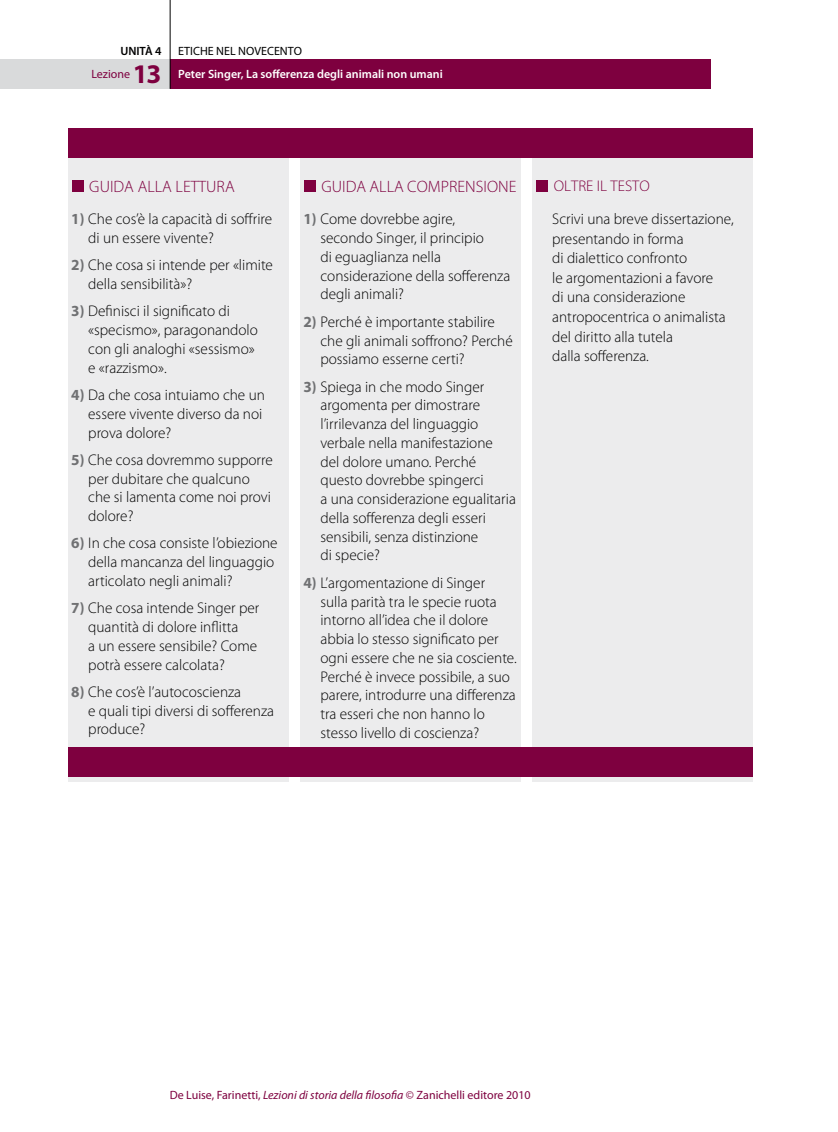
<style>
.page{position:relative;width:838px;height:1132px;background:#fff}
.page>*{position:absolute;margin:0;border:0;box-sizing:border-box;transform-origin:0 0}
.t1{font:700 27px "Myriad Pro";color:#7e003f}
.t2{font:16.5px "Myriad MM";letter-spacing:.005em;color:#7e003f}
.t3{font:300 15.45px/18.8px "Myriad Pro";color:#000}
.t4{font:15.45px "Myriad MM";letter-spacing:.005em;color:#7e003f}
.t5{font:12px "Myriad Pro";color:#7e003f}
.t6{font:600 12px "Myriad Pro";color:#fff}
.t7{font:12px "Myriad Pro";color:#000}
.t8{font:600 12px "Myriad Pro";color:#000}
.s1{font-weight:700;color:#707173}
.s2{font-style:italic}
</style>
<div class="page">
<div style="left:68px;top:157px;width:220px;height:624px;background:#ececed"></div>
<div style="left:300px;top:157px;width:220px;height:624px;background:#ececed"></div>
<div style="left:532px;top:157px;width:221px;height:624px;background:#ececed"></div>
<div style="left:68px;top:128px;width:685px;height:29px;background:#7e003f"></div>
<div style="left:68px;top:747px;width:685px;height:30px;background:#7e003f"></div>
<div style="left:72px;top:180px;width:12px;height:12px;background:#7e003f"></div>
<div style="left:304px;top:180px;width:12px;height:12px;background:#7e003f"></div>
<div style="left:536px;top:180px;width:11px;height:12px;background:#7e003f"></div>
<div style="left:170px;top:59px;width:540px;height:30px;background:#7e003f"></div>
<div style="left:0;top:59px;width:170px;height:30px;background:#d9dadb"></div>
<hr style="left:170px;top:0;width:1px;height:89px;background:#000">
<p class="t8" style="left:120px;top:43px;width:43px">UNITÀ 4</p>
<p class="t5" style="left:91px;top:67px;width:40px">Lezione</p>
<h1 class="t1" style="left:133px;top:56px;width:30px">13</h1>
<p class="t7" style="left:178px;top:43px;width:7px">etic</p>
<p class="t7" style="left:200px;top:43px;width:24px">he nel</p>
<p class="t7" style="left:238px;top:43px;width:31px">novecent</p>
<p class="t7" style="left:294px;top:43px;width:10px">o</p>
<p class="t6" style="left:178px;top:66px;width:266px">Peter Singer, La sofferenza degli animali non umani</p>
<p class="t2" style="left:89px;top:178px;width:147px">GUIDA ALLA LETTURA</p>
<p class="t3" style="left:88px;top:210px;width:185px;text-indent:-17px"><span class="s1">1)</span> Che cos’è la capacità di soffrire di un essere vivente?</p>
<p class="t3" style="left:88px;top:256px;width:186px;text-indent:-17px"><span class="s1">2)</span> Che cosa si intende per «limite della sensibilità»?</p>
<p class="t3" style="left:88px;top:302px;width:171px;text-indent:-17px"><span class="s1">3)</span> Definisci il significato di «specismo», paragonandolo con gli analoghi «sessismo» e «razzismo».</p>
<p class="t3" style="left:88px;top:385px;width:178px;text-indent:-17px"><span class="s1">4)</span> Da che cosa intuiamo che un essere vivente diverso da noi prova dolore?</p>
<p class="t3" style="left:88px;top:450px;width:186px;text-indent:-17px"><span class="s1">5)</span> Che cosa dovremmo supporre per dubitare che qualcuno che si lamenta come noi provi dolore?</p>
<p class="t3" style="left:88px;top:533px;width:191px;text-indent:-17px"><span class="s1">6)</span> In che cosa consiste l’obiezione della mancanza del linguaggio articolato negli animali?</p>
<p class="t3" style="left:88px;top:598px;width:173px;text-indent:-17px"><span class="s1">7)</span> Che cosa intende Singer per quantità di dolore inflitta<br>a un essere sensibile? Come potrà essere calcolata?</p>
<p class="t3" style="left:88px;top:682px;width:187px;text-indent:-17px"><span class="s1">8)</span> Che cos’è l’autocoscienza<br>e quali tipi diversi di sofferenza produce?</p>
<p class="t2" style="left:321px;top:178px;width:196px">GUIDA ALLA COMPRENSIONE</p>
<p class="t4" style="left:553px;top:178px;width:98px">OLTRE IL TESTO</p>
<p class="t3" style="left:552px;top:209px;width:183px;line-height:19.5px">Scrivi una breve dissertazione, presentando in forma<br>di dialettico confronto<br>le argomentazioni a favore<br>di una considerazione antropocentrica o animalista del diritto alla tutela<br>dalla sofferenza.</p>
<p class="t3" style="left:320px;top:210px;width:191px;text-indent:-17px"><span class="s1">1)</span> Come dovrebbe agire, secondo Singer, il principio<br>di eguaglianza nella considerazione della sofferenza degli animali?</p>
<p class="t3" style="left:320px;top:312px;width:194px;text-indent:-17px"><span class="s1">2)</span> Perché è importante stabilire che gli animali soffrono? Perché possiamo esserne certi?</p>
<p class="t3" style="left:320px;top:377px;width:197px;text-indent:-17px"><span class="s1">3)</span> Spiega in che modo Singer argomenta per dimostrare l’irrilevanza del linguaggio verbale nella manifestazione<br>del dolore umano. Perché questo dovrebbe spingerci<br>a una considerazione egualitaria della sofferenza degli esseri sensibili, senza distinzione<br>di specie?</p>
<p class="t3" style="left:320px;top:573px;width:198px;text-indent:-17px"><span class="s1">4)</span> L’argomentazione di Singer<br>sulla parità tra le specie ruota intorno all’idea che il dolore abbia lo stesso significato per ogni essere che ne sia cosciente.<br>Perché è invece possibile, a suo parere, introdurre una differenza tra esseri che non hanno lo stesso livello di coscienza?</p>
<p class="t5" style="left:170px;top:1087px;width:362px">De Luise, Farinetti, <span class="s2">Lezioni di storia della filosofia</span> © Zanichelli editore 2010</p>
</div>
